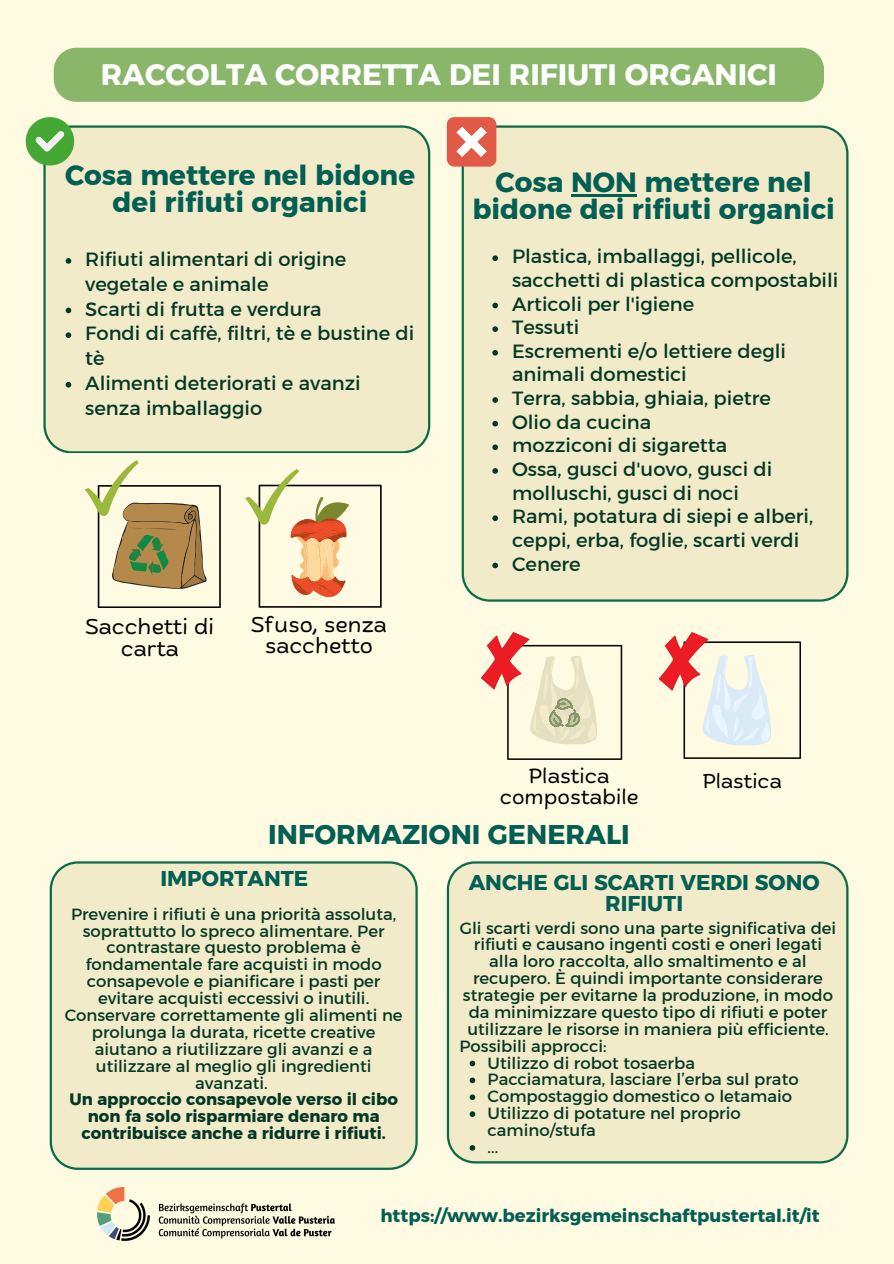
<style>
.page{position:relative;width:894px;height:1264px;background:#fff}
.page>*{position:absolute;margin:0;border:0;box-sizing:border-box;transform-origin:0 0}
.t1{font:29.55px "Kief Montaser Bold";color:#fff}
.t2{font:27.75px/27px "Kief Montaser Bold";color:#035e54;text-align:center}
.t3{font:27px "Kief Montaser Bold";color:#035e54}
.t4{font:21.3px/21px "Kief Montaser Bold";color:#035e54;text-align:center}
.t5{font:21.3px/21.3px "Biski";color:#000;text-align:center}
.t6{font:20.4px "Biski";color:#000}
.t7{font:19.95px "Biski";color:#000}
.t8{font:19.5px/23.7px "Kief Montaser Regular";color:#043724}
.t9{font:18px "Kief Montaser Bold";color:#035e54}
.t10{font:16.5px/16.8px "Kief Montaser Regular";color:#043724;text-align:center}
.t11{font:16.5px/16.8px "Kief Montaser Bold";color:#043724;text-align:center}
</style>
<div class="page">
<div style="left:0;top:0;width:893px;height:1263px;background:#fffae2"></div>
<div style="left:54px;top:48px;width:769px;height:54px;background:#8ab669;border-radius:22px"></div>
<div style="left:43px;top:125px;width:387px;height:328px;background:#f1ebca"></div>
<svg style="left:26px;top:117px;width:48px;height:48px"></svg>
<svg style="left:66px;top:258px;width:5px;height:6px"></svg>
<svg style="left:66px;top:307px;width:5px;height:6px"></svg>
<svg style="left:66px;top:332px;width:5px;height:6px"></svg>
<svg style="left:66px;top:382px;width:5px;height:5px"></svg>
<div style="left:461px;top:125px;width:387px;height:476px;background:#f1ebca"></div>
<div style="left:446px;top:117px;width:50px;height:50px;background:#e05a47;border-radius:7px"></div>
<svg style="left:456px;top:127px;width:30px;height:30px"></svg>
<hr style="left:571px;top:194px;width:66px;height:3px;background:#035e54">
<svg style="left:492px;top:255px;width:6px;height:6px"></svg>
<svg style="left:492px;top:303px;width:6px;height:5px"></svg>
<svg style="left:492px;top:326px;width:6px;height:6px"></svg>
<svg style="left:492px;top:350px;width:6px;height:5px"></svg>
<svg style="left:492px;top:397px;width:6px;height:6px"></svg>
<svg style="left:492px;top:421px;width:6px;height:5px"></svg>
<svg style="left:492px;top:444px;width:6px;height:6px"></svg>
<svg style="left:492px;top:468px;width:6px;height:6px"></svg>
<svg style="left:492px;top:515px;width:6px;height:6px"></svg>
<svg style="left:492px;top:562px;width:6px;height:6px"></svg>
<svg style="left:85px;top:460px;width:135px;height:147px"></svg>
<svg style="left:245px;top:469px;width:136px;height:138px"></svg>
<svg style="left:658px;top:632px;width:142px;height:126px"></svg>
<svg style="left:481px;top:632px;width:141px;height:127px"></svg>
<div style="left:50px;top:861px;width:367px;height:308px;background:#f1ebca"></div>
<img style="left:98px;top:1187px;width:236px;height:53px">
<div style="left:446px;top:861px;width:402px;height:301px;background:#f1ebca"></div>
<svg style="left:469px;top:1060px;width:6px;height:6px"></svg>
<svg style="left:469px;top:1077px;width:6px;height:6px"></svg>
<svg style="left:469px;top:1094px;width:6px;height:6px"></svg>
<svg style="left:469px;top:1111px;width:6px;height:5px"></svg>
<svg style="left:469px;top:1145px;width:6px;height:5px"></svg>
<h1 class="t1" style="left:101px;top:56px;width:677px">RACCOLTA CORRETTA DEI RIFIUTI ORGANICI</h1>
<p class="t2" style="left:65px;top:161px;width:351px">Cosa mettere nel bidone dei rifiuti organici</p>
<h2 class="t8" style="left:85px;top:246px;width:262px;line-height:24.8px">Rifiuti alimentari di origine vegetale e animale</h2>
<p class="t8" style="left:85px;top:297px;width:238px">Scarti di frutta e verdura</p>
<p class="t8" style="left:85px;top:321px;width:330px;line-height:24.8px">Fondi di caffè, filtri, tè e bustine di tè</p>
<p class="t8" style="left:85px;top:370px;width:277px;line-height:24.8px">Alimenti deteriorati e avanzi senza imballaggio</p>
<p class="t5" style="left:85px;top:618px;width:130px">Sacchetti di carta</p>
<p class="t5" style="left:251px;top:615px;width:137px">Sfuso, senza sacchetto</p>
<p class="t2" style="left:472px;top:169px;width:364px">Cosa NON mettere nel bidone dei rifiuti organici</p>
<p class="t8" style="left:512px;top:244px;width:328px">Plastica, imballaggi, pellicole, sacchetti di plastica compostabili</p>
<p class="t8" style="left:512px;top:292px;width:184px">Articoli per l'igiene</p>
<p class="t8" style="left:512px;top:315px;width:69px">Tessuti</p>
<p class="t8" style="left:512px;top:339px;width:275px">Escrementi e/o lettiere degli animali domestici</p>
<p class="t8" style="left:512px;top:386px;width:260px">Terra, sabbia, ghiaia, pietre</p>
<p class="t8" style="left:512px;top:410px;width:141px">Olio da cucina</p>
<h4 class="t8" style="left:512px;top:433px;width:217px">mozziconi di sigaretta</h4>
<h4 class="t8" style="left:512px;top:457px;width:262px">Ossa, gusci d'uovo, gusci di molluschi, gusci di noci</h4>
<p class="t8" style="left:512px;top:504px;width:302px">Rami, potatura di siepi e alberi, ceppi, erba, foglie, scarti verdi</p>
<h2 class="t8" style="left:512px;top:551px;width:70px">Cenere</h2>
<p class="t6" style="left:528px;top:768px;width:82px">Plastica</p>
<p class="t7" style="left:702px;top:772px;width:81px">Plastica</p>
<p class="t6" style="left:499px;top:788px;width:140px">compostabile</p>
<p class="t3" style="left:268px;top:817px;width:363px">INFORMAZIONI GENERALI</p>
<p class="t4" style="left:160px;top:867px;width:149px">IMPORTANTE</p>
<p class="t10" style="left:65px;top:905px;width:339px">Prevenire i rifiuti è una priorità assoluta, soprattutto lo spreco alimentare. Per contrastare questo problema è fondamentale fare acquisti in modo consapevole e pianificare i pasti per evitare acquisti eccessivi o inutili.<br>Conservare correttamente gli alimenti ne prolunga la durata, ricette creative aiutano a riutilizzare gli avanzi e a utilizzare al meglio gli ingredienti avanzati.</p>
<p class="t11" style="left:69px;top:1091px;width:330px">Un approccio consapevole verso il cibo non fa solo risparmiare denaro ma contribuisce anche a ridurre i rifiuti.</p>
<p class="t4" style="left:468px;top:871px;width:352px">ANCHE GLI SCARTI VERDI SONO<br>RIFIUTI</p>
<p class="t10" style="left:459px;top:919px;width:378px">Gli scarti verdi sono una parte significativa dei rifiuti e causano ingenti costi e oneri legati alla loro raccolta, allo smaltimento e al recupero. È quindi importante considerare strategie per evitarne la produzione, in modo da minimizzare questo tipo di rifiuti e poter utilizzare le risorse in maniera più efficiente.</p>
<p class="t10" style="left:459px;top:1037px;width:149px">Possibili approcci:</p>
<p class="t10" style="left:487px;top:1054px;width:209px">Utilizzo di robot tosaerba</p>
<p class="t10" style="left:487px;top:1071px;width:312px">Pacciamatura, lasciare l’erba sul prato</p>
<p class="t10" style="left:487px;top:1087px;width:306px">Compostaggio domestico o letamaio</p>
<p class="t10" style="left:487px;top:1104px;width:254px;text-align:left">Utilizzo di potature nel proprio camino/stufa</p>
<p class="t10" style="left:487px;top:1138px;width:12px">...</p>
<h4 class="t9" style="left:380px;top:1204px;width:440px">https://www.bezirksgemeinschaftpustertal.it/it</h4>
</div>
